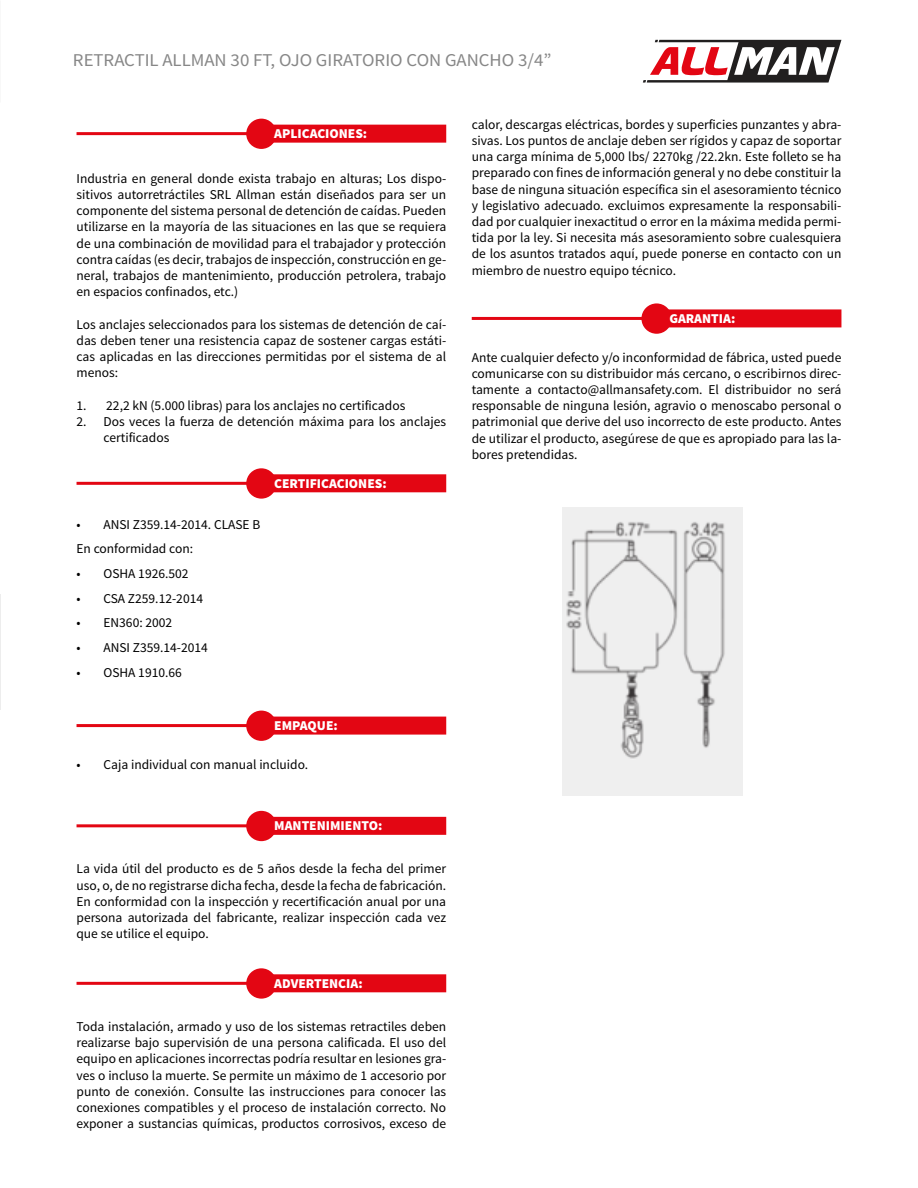
<style>
.page{position:relative;width:918px;height:1188px;background:#fff}
.page>*{position:absolute;margin:0;border:0;box-sizing:border-box;transform-origin:0 0}
.t1{font:18px "Source Sans Pro";color:#878787;scale:1.05 1}
.t2{font:13.5px/16.2px "Source Sans Pro";color:#000;text-align:justify}
.t3{font:900 13.5px "Source Sans Pro";color:#fff}
</style>
<div class="page">
<hr style="left:77px;top:132px;width:184px;height:3px;background:#e30613">
<hr style="left:77px;top:482px;width:184px;height:3px;background:#e30613">
<hr style="left:77px;top:724px;width:184px;height:3px;background:#e30613">
<hr style="left:472px;top:317px;width:185px;height:3px;background:#e30613">
<hr style="left:77px;top:824px;width:184px;height:3px;background:#e30613">
<hr style="left:77px;top:982px;width:184px;height:3px;background:#e30613">
<div style="left:261px;top:125px;width:185px;height:18px;background:#e30613"></div>
<div style="left:261px;top:474px;width:185px;height:18px;background:#e30613"></div>
<div style="left:261px;top:717px;width:185px;height:18px;background:#e30613"></div>
<div style="left:657px;top:309px;width:184px;height:18px;background:#e30613"></div>
<div style="left:261px;top:817px;width:185px;height:18px;background:#e30613"></div>
<div style="left:261px;top:974px;width:185px;height:18px;background:#e30613"></div>
<div style="left:246px;top:119px;width:31px;height:30px;background:#e30613;border-radius:50%"></div>
<div style="left:246px;top:468px;width:31px;height:31px;background:#e30613;border-radius:50%"></div>
<div style="left:246px;top:711px;width:31px;height:30px;background:#e30613;border-radius:50%"></div>
<div style="left:641px;top:303px;width:31px;height:31px;background:#e30613;border-radius:50%"></div>
<div style="left:246px;top:811px;width:31px;height:30px;background:#e30613;border-radius:50%"></div>
<div style="left:246px;top:968px;width:31px;height:31px;background:#e30613;border-radius:50%"></div>
<svg style="left:643px;top:40px;width:198px;height:43px"></svg>
<img style="left:562px;top:507px;width:180px;height:288px">
<h1 class="t1" style="left:73px;top:49px;width:457px">RETRACTIL ALLMAN 30 FT, OJO GIRATORIO CON GANCHO 3/4”</h1>
<p class="t3" style="left:274px;top:125px;width:95px">APLICACIONES:</p>
<p class="t2" style="left:77px;top:170px;width:371px">Industria en general donde exista trabajo en alturas; Los dispo&shy;sitivos autorretráctiles SRL Allman están diseñados para ser un componente del sistema personal de detención de caídas. Pueden utilizarse en la mayoría de las situaciones en las que se requiera de una combinación de movilidad para el trabajador y protección contra caídas (es decir, trabajos de inspección, construcción en ge&shy;neral, trabajos de mantenimiento, producción petrolera, trabajo en espacios confinados, etc.)</p>
<p class="t2" style="left:77px;top:316px;width:371px">Los anclajes seleccionados para los sistemas de detención de caí&shy;das deben tener una resistencia capaz de sostener cargas estáti&shy;cas aplicadas en las direcciones permitidas por el sistema de al menos:</p>
<p class="t2" style="left:77px;top:397px;width:330px">1. 22,2 kN (5.000 libras) para los anclajes no certificados</p>
<p class="t2" style="left:104px;top:413px;width:344px;text-indent:-27px">2. Dos veces la fuerza de detención máxima para los anclajes certificados</p>
<p class="t2" style="left:77px;top:512px;width:185px;line-height:24.8px">• ANSI Z359.14-2014. CLASE B<br>En conformidad con:</p>
<p class="t2" style="left:77px;top:566px;width:114px">• OSHA 1926.502</p>
<p class="t2" style="left:77px;top:590px;width:128px">• CSA Z259.12-2014</p>
<p class="t2" style="left:77px;top:615px;width:97px">• EN360: 2002</p>
<p class="t2" style="left:77px;top:640px;width:133px">• ANSI Z359.14-2014</p>
<p class="t2" style="left:77px;top:665px;width:107px">• OSHA 1910.66</p>
<p class="t3" style="left:274px;top:474px;width:114px">CERTIFICACIONES:</p>
<p class="t3" style="left:274px;top:717px;width:65px">EMPAQUE:</p>
<p class="t2" style="left:77px;top:756px;width:233px">• Caja individual con manual incluido.</p>
<p class="t3" style="left:274px;top:817px;width:110px">MANTENIMIENTO:</p>
<p class="t2" style="left:77px;top:861px;width:371px">La vida útil del producto es de 5 años desde la fecha del primer uso, o, de no registrarse dicha fecha, desde la fecha de fabricación.<br>En conformidad con la inspección y recertificación anual por una persona autorizada del fabricante, realizar inspección cada vez que se utilice el equipo.</p>
<p class="t3" style="left:274px;top:974px;width:90px">ADVERTENCIA:</p>
<p class="t2" style="left:77px;top:1019px;width:371px">Toda instalación, armado y uso de los sistemas retractiles deben realizarse bajo supervisión de una persona calificada. El uso del equipo en aplicaciones incorrectas podría resultar en lesiones gra&shy;ves o incluso la muerte. Se permite un máximo de 1 accesorio por punto de conexión. Consulte las instrucciones para conocer las conexiones compatibles y el proceso de instalación correcto. No exponer a sustancias químicas, productos corrosivos, exceso de</p>
<p class="t2" style="left:472px;top:116px;width:371px">calor, descargas eléctricas, bordes y superficies punzantes y abra&shy;sivas. Los puntos de anclaje deben ser rígidos y capaz de soportar una carga mínima de 5,000 lbs/ 2270kg /22.2kn. Este folleto se ha preparado con fines de información general y no debe constituir la base de ninguna situación específica sin el asesoramiento técnico y legislativo adecuado. excluimos expresamente la responsabili&shy;dad por cualquier inexactitud o error en la máxima medida permi&shy;tida por la ley. Si necesita más asesoramiento sobre cualesquiera de los asuntos tratados aquí, puede ponerse en contacto con un miembro de nuestro equipo técnico.</p>
<p class="t3" style="left:669px;top:309px;width:67px">GARANTIA:</p>
<p class="t2" style="left:472px;top:349px;width:371px">Ante cualquier defecto y/o inconformidad de fábrica, usted puede comunicarse con su distribuidor más cercano, o escribirnos direc&shy;tamente a contacto@allmansafety.com. El distribuidor no será responsable de ninguna lesión, agravio o menoscabo personal o patrimonial que derive del uso incorrecto de este producto. Antes de utilizar el producto, asegúrese de que es apropiado para las la&shy;bores pretendidas.</p>
</div>
